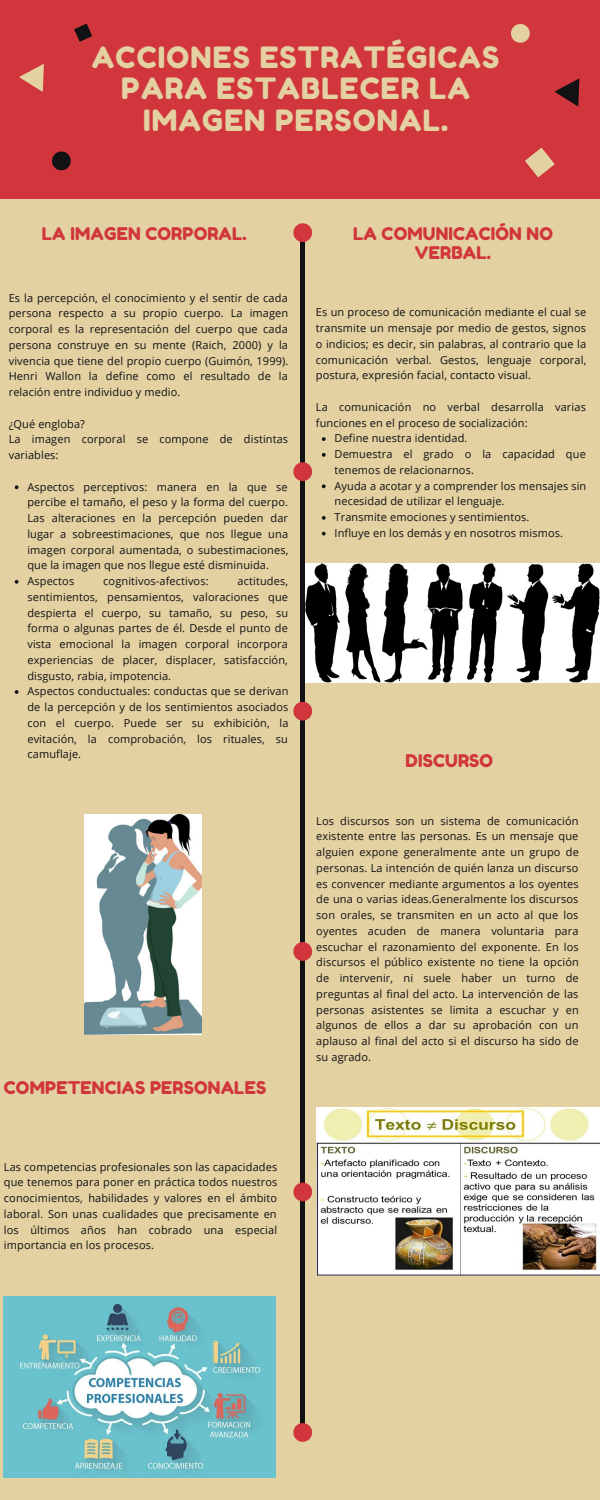
<style>
.page{position:relative;width:600px;height:1500px;background:#e3d1a2}
.page>*{position:absolute;margin:0;border:0;box-sizing:border-box;transform-origin:0 0}
.t1{font:34.3px/36.8px "Fredoka One";letter-spacing:.1em;color:#e3d1a2;text-align:center}
.t2{font:29.4px/31.5px "Fredoka One";letter-spacing:.04em;color:#e3d1a2;text-align:center}
.t3{font:17.5px/18.8px "Fredoka One";letter-spacing:.01em;color:#d0363b;text-align:center}
.t4{font:11px/15.8px "Open Sans";letter-spacing:.01em;color:#121113;text-align:justify}
</style>
<div class="page">
<hr style="left:301px;top:232px;width:3px;height:1208px;background:#121113">
<div style="left:0;top:0;width:600px;height:198px;background:#d0363b"></div>
<svg style="left:293px;top:223px;width:19px;height:19px"></svg>
<svg style="left:293px;top:462px;width:19px;height:19px"></svg>
<svg style="left:293px;top:702px;width:19px;height:19px"></svg>
<svg style="left:293px;top:942px;width:19px;height:19px"></svg>
<svg style="left:293px;top:1183px;width:19px;height:18px"></svg>
<svg style="left:293px;top:1423px;width:19px;height:19px"></svg>
<svg style="left:19px;top:64px;width:25px;height:28px"></svg>
<svg style="left:554px;top:78px;width:26px;height:29px"></svg>
<svg style="left:511px;top:24px;width:19px;height:19px"></svg>
<svg style="left:52px;top:152px;width:19px;height:18px"></svg>
<svg style="left:74px;top:23px;width:18px;height:19px"></svg>
<svg style="left:525px;top:147px;width:30px;height:31px"></svg>
<svg style="left:15px;top:485px;width:3px;height:4px"></svg>
<svg style="left:15px;top:580px;width:3px;height:4px"></svg>
<svg style="left:15px;top:690px;width:3px;height:4px"></svg>
<img style="left:84px;top:814px;width:117px;height:221px">
<svg style="left:322px;top:437px;width:4px;height:4px"></svg>
<svg style="left:322px;top:453px;width:4px;height:4px"></svg>
<svg style="left:322px;top:484px;width:4px;height:4px"></svg>
<svg style="left:322px;top:516px;width:4px;height:4px"></svg>
<svg style="left:322px;top:532px;width:4px;height:3px"></svg>
<img style="left:306px;top:564px;width:294px;height:118px">
<img style="left:316px;top:1108px;width:284px;height:168px">
<img style="left:4px;top:1296px;width:271px;height:181px">
<p class="t2" style="left:92px;top:41px;width:409px">ACCIONES ESTRATÉGICAS<br>PARA ESTABLECER LA<br>IMAGEN PERSONAL.</p>
<p class="t1" style="left:82px;top:45px;width:449px">FORMAS EFICACES<br>PARA ESTUDIAR<br>ANTES DE UN EXAMEN</p>
<p class="t3" style="left:42px;top:224px;width:206px">LA IMAGEN CORPORAL.</p>
<p class="t4" style="left:9px;top:289px;width:281px">Es la percepción, el conocimiento y el sentir de cada persona respecto a su propio cuerpo. La imagen corporal es la representación del cuerpo que cada persona construye en su mente (Raich, 2000) y la vivencia que tiene del propio cuerpo (Guimón, 1999).<br>Henri Wallon la define como el resultado de la relación entre individuo y medio.</p>
<p class="t4" style="left:9px;top:415px;width:78px">¿Qué engloba?</p>
<p class="t4" style="left:9px;top:431px;width:281px">La imagen corporal se compone de distintas variables:</p>
<p class="t4" style="left:27px;top:478px;width:262px">Aspectos perceptivos: manera en la que se percibe el tamaño, el peso y la forma del cuerpo.<br>Las alteraciones en la percepción pueden dar lugar a sobreestimaciones, que nos llegue una imagen corporal aumentada, o subestimaciones, que la imagen que nos llegue esté disminuida.</p>
<p class="t4" style="left:27px;top:573px;width:48px">Aspectos</p>
<p class="t4" style="left:103px;top:573px;width:107px">cognitivos-afectivos:</p>
<p class="t4" style="left:27px;top:573px;width:262px;text-indent:210px">actitudes, sentimientos, pensamientos, valoraciones que despierta el cuerpo, su tamaño, su peso, su forma o algunas partes de él. Desde el punto de vista emocional la imagen corporal incorpora experiencias de placer, displacer, satisfacción, disgusto, rabia, impotencia.</p>
<p class="t4" style="left:27px;top:683px;width:263px">Aspectos conductuales: conductas que se derivan de la percepción y de los sentimientos asociados con el cuerpo. Puede ser su exhibición, la evitación, la comprobación, los rituales, su camuflaje.</p>
<p class="t3" style="left:4px;top:1078px;width:264px">COMPETENCIAS PERSONALES</p>
<p class="t4" style="left:4px;top:1159px;width:275px">Las competencias profesionales son las capacidades que tenemos para poner en práctica todos nuestros conocimientos, habilidades y valores en el ámbito laboral. Son unas cualidades que precisamente en los últimos años han cobrado una especial importancia en los procesos.</p>
<p class="t3" style="left:353px;top:224px;width:201px">LA COMUNICACIÓN NO<br>VERBAL.</p>
<p class="t4" style="left:316px;top:304px;width:272px">Es un proceso de comunicación mediante el cual se transmite un mensaje por medio de gestos, signos o indicios; es decir, sin palabras, al contrario que la comunicación verbal. Gestos, lenguaje corporal, postura, expresión facial, contacto visual.</p>
<p class="t4" style="left:316px;top:399px;width:272px">La comunicación no verbal desarrolla varias funciones en el proceso de socialización:</p>
<p class="t4" style="left:335px;top:430px;width:134px">Define nuestra identidad.</p>
<p class="t4" style="left:335px;top:446px;width:253px">Demuestra el grado o la capacidad que tenemos de relacionarnos.</p>
<p class="t4" style="left:335px;top:478px;width:253px">Ayuda a acotar y a comprender los mensajes sin necesidad de utilizar el lenguaje.</p>
<p class="t4" style="left:335px;top:509px;width:196px">Transmite emociones y sentimientos.</p>
<p class="t4" style="left:335px;top:525px;width:230px">Influye en los demás y en nosotros mismos.</p>
<p class="t3" style="left:406px;top:751px;width:89px">DISCURSO</p>
<p class="t4" style="left:316px;top:812px;width:264px">Los discursos son un sistema de comunicación existente entre las personas. Es un mensaje que alguien expone generalmente ante un grupo de personas. La intención de quién lanza un discurso es convencer mediante argumentos a los oyentes de una o varias ideas.Generalmente los discursos son orales, se transmiten en un acto al que los oyentes acuden de manera voluntaria para escuchar el razonamiento del exponente. En los discursos el público existente no tiene la opción de intervenir, ni suele haber un turno de preguntas al final del acto. La intervención de las personas asistentes se limita a escuchar y en algunos de ellos a dar su aprobación con un aplauso al final del acto si el discurso ha sido de su agrado.</p>
</div>
